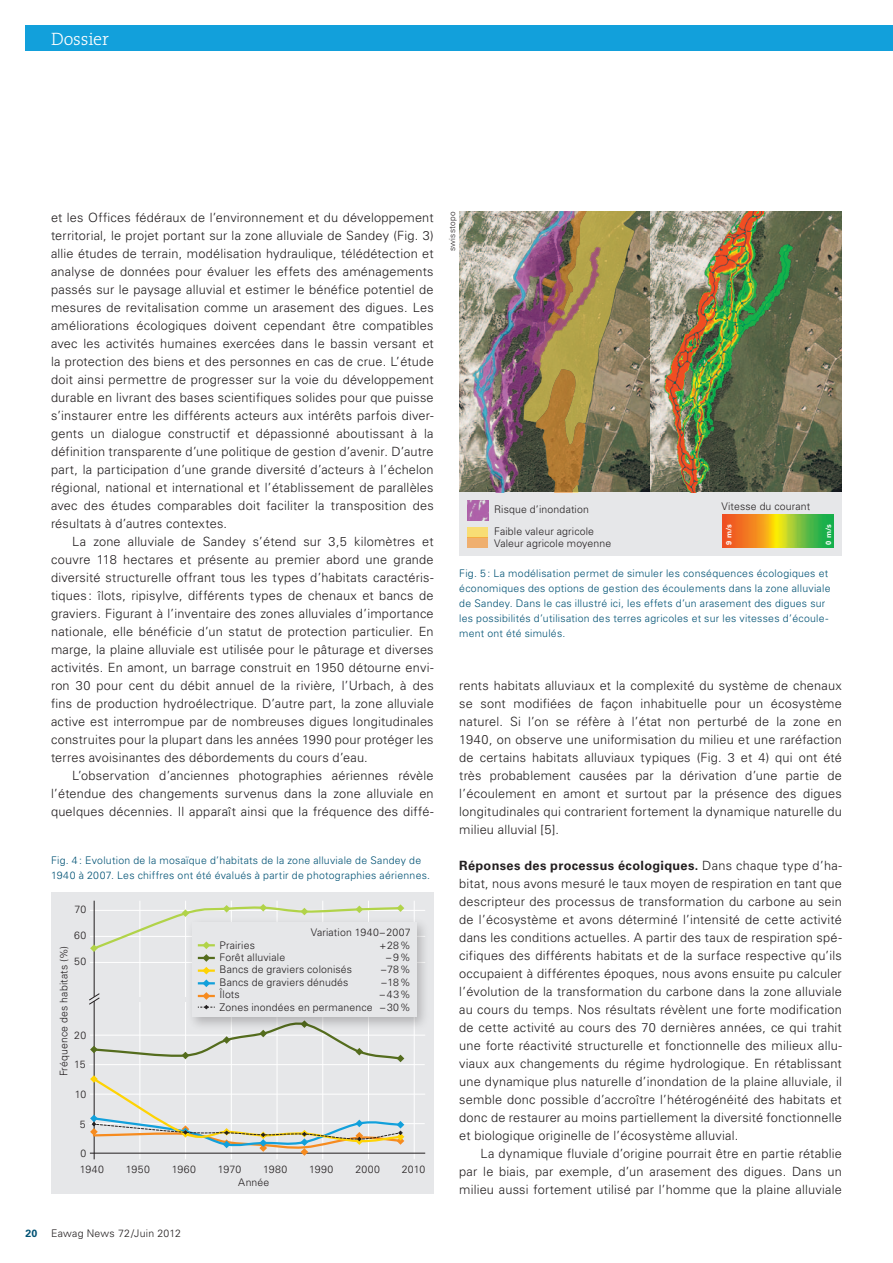
<style>
.page{position:relative;width:893px;height:1263px;background:#fff}
.page>*{position:absolute;margin:0;border:0;box-sizing:border-box;transform-origin:0 0}
.t1{font:300 18px "The Serif";letter-spacing:-.01em;color:#fff}
.t2{font:300 12.75px/18px "Univers LT Std";letter-spacing:.015em;color:#231f20;text-align:justify}
.t3{font:300 10.5px/15px "Univers LT Std";letter-spacing:.025em;color:#015274}
.t4{font:300 10.5px/12.5px "Univers LT Std";letter-spacing:.015em;color:#231f20;text-align:right}
.t5{font:700 10.5px "Univers LT Std";color:#015274}
.t6{font:300 8.25px "Univers LT Std";letter-spacing:.03em;color:#231f20}
.t7{font:700 7.5px "Univers LT Std";color:#fff}
.s1{font-weight:700}
</style>
<div class="page">
<div style="left:26px;top:26px;width:867px;height:25px;background:#12a0db"></div>
<div style="left:51px;top:892px;width:383px;height:302px;background:#e6e7e9"></div>
<hr style="left:139px;top:901px;width:1px;height:258px;background:#fff">
<hr style="left:185px;top:901px;width:1px;height:258px;background:#fff">
<hr style="left:231px;top:901px;width:1px;height:258px;background:#fff">
<hr style="left:277px;top:901px;width:1px;height:258px;background:#fff">
<hr style="left:322px;top:901px;width:1px;height:258px;background:#fff">
<hr style="left:368px;top:901px;width:1px;height:258px;background:#fff">
<hr style="left:414px;top:901px;width:1px;height:258px;background:#fff">
<hr style="left:90px;top:910px;width:335px;height:1px;background:#fff">
<hr style="left:90px;top:1035px;width:335px;height:1px;background:#fff">
<hr style="left:90px;top:1094px;width:335px;height:1px;background:#fff">
<hr style="left:89px;top:1064px;width:336px;height:1px;background:#fff">
<hr style="left:89px;top:1123px;width:336px;height:1px;background:#fff">
<hr style="left:94px;top:1001px;width:1px;height:158px;background:#231f20">
<hr style="left:94px;top:901px;width:1px;height:96px;background:#231f20">
<hr style="left:90px;top:1153px;width:335px;height:1px;background:#231f20">
<svg style="left:90px;top:1020px;width:314px;height:42px"></svg>
<svg style="left:90px;top:1075px;width:314px;height:81px"></svg>
<img style="left:183px;top:920px;width:242px;height:114px">
<div style="left:192px;top:922px;width:224px;height:95px;background:#e6e7e9"></div>
<svg style="left:89px;top:904px;width:315px;height:105px"></svg>
<div style="left:459px;top:492px;width:383px;height:64px;background:#e6e7e9"></div>
<img style="left:468px;top:501px;width:20px;height:20px">
<img style="left:723px;top:515px;width:110px;height:32px">
<div style="left:468px;top:527px;width:20px;height:10px;background:#f8dd74"></div>
<div style="left:468px;top:537px;width:20px;height:11px;background:#efaf6f"></div>
<img style="left:465px;top:212px;width:186px;height:280px">
<img style="left:651px;top:212px;width:191px;height:280px">
<h1 class="t1" style="left:51px;top:24px;width:60px">Dossier</h1>
<p class="t2" style="left:51px;top:208px;width:384px">et les Offices fédéraux de l’environnement et du développement territorial, le projet portant sur la zone alluviale de Sandey (Fig. 3) allie études de terrain, modélisation hydraulique, télédétection et analyse de données pour évaluer les effets des aménagements passés sur le paysage alluvial et estimer le bénéfice potentiel de mesures de revitalisation comme un arasement des digues. Les améliorations écologiques doivent cependant être compatibles avec les activités humaines exercées dans le bassin versant et la protection des biens et des personnes en cas de crue. L’étude doit ainsi permettre de progresser sur la voie du développement durable en livrant des bases scientifiques solides pour que puisse s’instaurer entre les différents acteurs aux intérêts parfois diver&shy;gents un dialogue constructif et dépassionné aboutissant à la définition transparente d’une politique de gestion d’avenir. D’autre part, la participation d’une grande diversité d’acteurs à l’échelon régional, national et international et l’établissement de parallèles avec des études comparables doit faciliter la transposition des résultats à d’autres contextes.</p>
<p class="t2" style="left:51px;top:533px;width:384px;text-indent:21px">La zone alluviale de Sandey s’étend sur 3,5 kilomètres et couvre 118 hectares et présente au premier abord une grande diversité structurelle offrant tous les types d’habitats caractéris&shy;tiques : îlots, ripisylve, différents types de chenaux et bancs de graviers. Figurant à l’inventaire des zones alluviales d’importance nationale, elle bénéficie d’un statut de protection particulier. En marge, la plaine alluviale est utilisée pour le pâturage et diverses activités. En amont, un barrage construit en 1950 détourne envi&shy;ron 30 pour cent du débit annuel de la rivière, l’Urbach, à des fins de production hydroélectrique. D’autre part, la zone alluviale active est interrompue par de nombreuses digues longitudinales construites pour la plupart dans les années 1990 pour protéger les terres avoisinantes des débordements du cours d’eau.</p>
<p class="t2" style="left:51px;top:767px;width:384px;text-indent:21px">L’observation d’anciennes photographies aériennes révèle l’étendue des changements survenus dans la zone alluviale en quelques décennies. Il apparaît ainsi que la fréquence des diffé-</p>
<p class="t3" style="left:51px;top:853px;width:381px">Fig. 4 : Evolution de la mosaïque d’habitats de la zone alluviale de Sandey de<br>1940 à 2007. Les chiffres ont été évalués à partir de photographies aériennes.</p>
<p class="t4" style="left:74px;top:903px;width:13px">70</p>
<p class="t4" style="left:74px;top:929px;width:14px">60</p>
<p class="t4" style="left:57px;top:1076px;width:132px;rotate:-90deg">Fréquence des habitats (%)</p>
<p class="t4" style="left:74px;top:955px;width:14px">50</p>
<p class="t4" style="left:74px;top:1029px;width:13px">20</p>
<p class="t4" style="left:74px;top:1058px;width:13px">15</p>
<p class="t4" style="left:75px;top:1088px;width:13px">10</p>
<p class="t4" style="left:80px;top:1118px;width:7px">5</p>
<p class="t4" style="left:80px;top:1147px;width:7px">0</p>
<p class="t4" style="left:311px;top:926px;width:102px">Variation 1940–2007</p>
<p class="t4" style="left:219px;top:939px;width:37px">Prairies</p>
<p class="t4" style="left:379px;top:939px;width:33px">+28%</p>
<p class="t4" style="left:219px;top:951px;width:67px">Forêt alluviale</p>
<p class="t4" style="left:386px;top:951px;width:26px">–9%</p>
<p class="t4" style="left:219px;top:963px;width:134px">Bancs de graviers colonisés</p>
<p class="t4" style="left:381px;top:963px;width:31px">–78%</p>
<p class="t4" style="left:219px;top:976px;width:130px">Bancs de graviers dénudés</p>
<p class="t4" style="left:381px;top:976px;width:31px">–18%</p>
<p class="t4" style="left:219px;top:988px;width:22px">Îlots</p>
<p class="t4" style="left:219px;top:988px;width:193px">–43%<br>Zones inondées en permanence – 30%</p>
<p class="t4" style="left:80px;top:1163px;width:26px">1940</p>
<p class="t4" style="left:126px;top:1163px;width:26px">1950</p>
<p class="t4" style="left:172px;top:1163px;width:26px">1960</p>
<p class="t4" style="left:218px;top:1163px;width:25px">1970</p>
<p class="t4" style="left:263px;top:1163px;width:26px">1980</p>
<p class="t4" style="left:309px;top:1163px;width:26px">1990</p>
<p class="t4" style="left:355px;top:1163px;width:26px">2000</p>
<p class="t4" style="left:402px;top:1163px;width:25px">2010</p>
<p class="t5" style="left:26px;top:1227px;width:13px">20</p>
<p class="t4" style="left:51px;top:1227px;width:131px">Eawag News 72/Juin 2012</p>
<p class="t4" style="left:238px;top:1176px;width:33px">Année</p>
<p class="t6" style="left:447px;top:251px;width:41px;rotate:-90deg">swisstopo</p>
<p class="t4" style="left:494px;top:498px;width:102px;line-height:21.8px;text-align:left">Risque d’inondation<br>Faible valeur agricole</p>
<p class="t4" style="left:494px;top:537px;width:119px">Valeur agricole moyenne</p>
<p class="t4" style="left:721px;top:500px;width:90px">Vitesse du courant</p>
<p class="t7" style="left:724px;top:545px;width:22px;rotate:-90deg">9 m/s</p>
<p class="t7" style="left:824px;top:545px;width:22px;rotate:-90deg">0 m/s</p>
<p class="t3" style="left:459px;top:565px;width:373px">Fig. 5 : La modélisation permet de simuler les conséquences écologiques et économiques des options de gestion des écoulements dans la zone alluviale de Sandey. Dans le cas illustré ici, les effets d’un arasement des digues sur les possibilités d’utilisation des terres agricoles et sur les vitesses d’écoule&shy;ment ont été simulés.</p>
<p class="t2" style="left:459px;top:677px;width:384px">rents habitats alluviaux et la complexité du système de chenaux se sont modifiées de façon inhabituelle pour un écosystème naturel. Si l’on se réfère à l’état non perturbé de la zone en 1940, on observe une uniformisation du milieu et une raréfaction de certains habitats alluviaux typiques (Fig. 3 et 4) qui ont été très probablement causées par la dérivation d’une partie de l’écoulement en amont et surtout par la présence des digues longitudinales qui contrarient fortement la dynamique naturelle du milieu alluvial [5].</p>
<p class="t2" style="left:459px;top:857px;width:384px"><span class="s1">Réponses des processus écologiques.</span> Dans chaque type d’ha&shy;bitat, nous avons mesuré le taux moyen de respiration en tant que descripteur des processus de transformation du carbone au sein de l’écosystème et avons déterminé l’intensité de cette activité dans les conditions actuelles. A partir des taux de respiration spé&shy;cifiques des différents habitats et de la surface respective qu’ils occupaient à différentes époques, nous avons ensuite pu calculer l’évolution de la transformation du carbone dans la zone alluviale au cours du temps. Nos résultats révèlent une forte modification de cette activité au cours des 70 dernières années, ce qui trahit une forte réactivité structurelle et fonctionnelle des milieux allu&shy;viaux aux changements du régime hydrologique. En rétablissant une dynamique plus naturelle d’inondation de la plaine alluviale, il semble donc possible d’accroître l’hétérogénéité des habitats et donc de restaurer au moins partiellement la diversité fonctionnelle et biologique originelle de l’écosystème alluvial.</p>
<p class="t2" style="left:459px;top:1145px;width:384px;text-indent:21px">La dynamique fluviale d’origine pourrait être en partie rétablie par le biais, par exemple, d’un arasement des digues. Dans un milieu aussi fortement utilisé par l’homme que la plaine alluviale</p>
</div>
